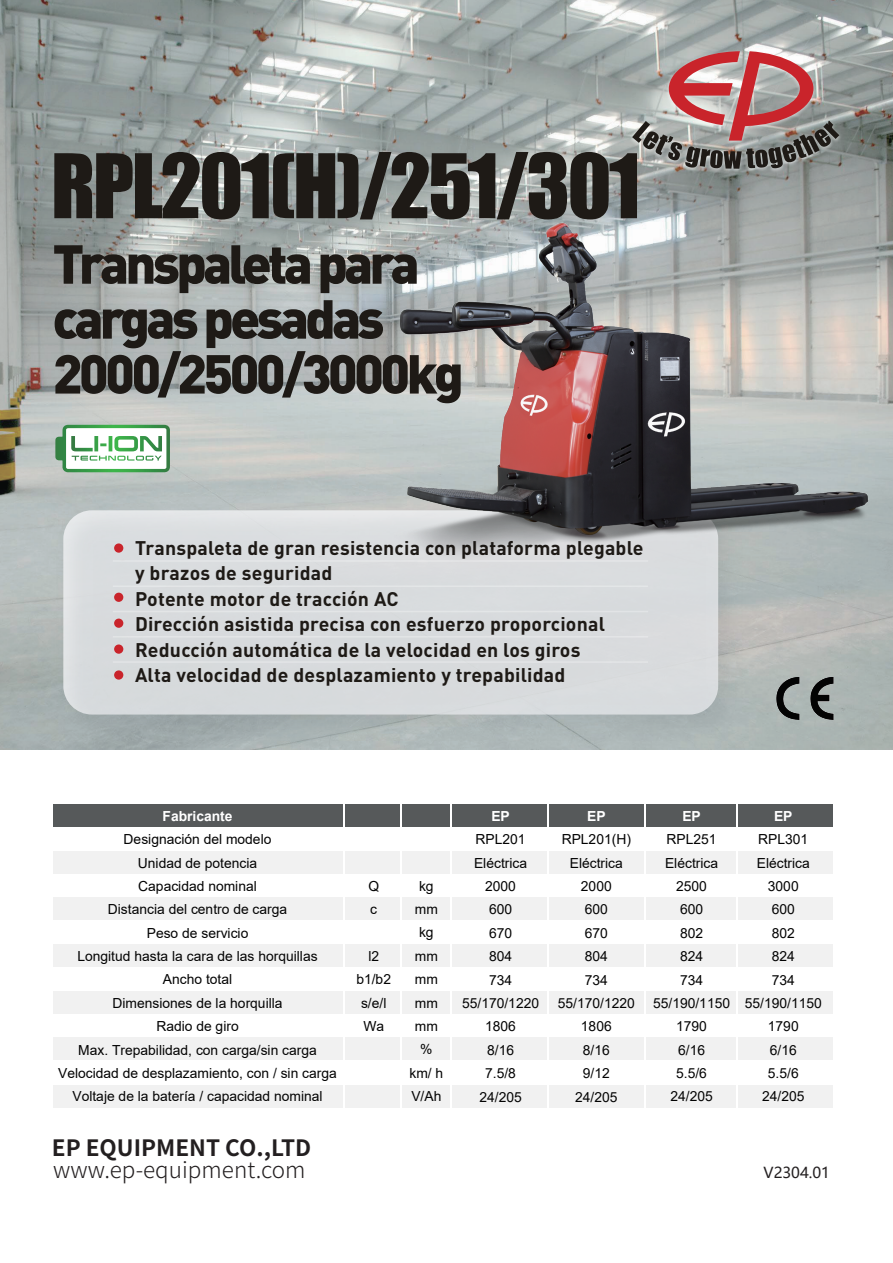
<style>
.page{position:relative;width:893px;height:1263px;background:#fff}
.page>*{position:absolute;margin:0;border:0;box-sizing:border-box;transform-origin:0 0}
.t1{font:82.2px "Impact";letter-spacing:-.03em;color:#1e1a16}
.t2{font:900 54px/54.9px "DIN";letter-spacing:-.07em;color:#1e1a16}
.t3{font:300 22.5px "Source Han Sans CN";color:#231f20}
.t4{font:700 22.5px "Source Han Sans CN";color:#231f20}
.t5{font:700 19.5px/25.5px "DIN Pro";letter-spacing:.01em;color:#1e1a16}
.t6{font:15px "Microsoft Ya Hei";color:#231f20}
.t7{font:13.8px/23.4px "Arial";color:#030303;text-align:center}
.t8{font:700 13.8px "Arial";color:#fff}
</style>
<div class="page">
<div style="left:53px;top:804px;width:89px;height:23px;background:#56595a"></div>
<div style="left:141px;top:804px;width:270px;height:23px;background:#56595a"></div>
<div style="left:410px;top:804px;width:423px;height:23px;background:#56595a"></div>
<div style="left:53px;top:851px;width:89px;height:23px;background:#f1f1f1"></div>
<div style="left:141px;top:851px;width:271px;height:23px;background:#f1f1f1"></div>
<div style="left:411px;top:851px;width:422px;height:23px;background:#f1f1f1"></div>
<div style="left:53px;top:897px;width:89px;height:23px;background:#f1f1f1"></div>
<div style="left:141px;top:897px;width:271px;height:23px;background:#f1f1f1"></div>
<div style="left:411px;top:897px;width:422px;height:23px;background:#f1f1f1"></div>
<div style="left:53px;top:944px;width:89px;height:23px;background:#f1f1f1"></div>
<div style="left:141px;top:944px;width:271px;height:23px;background:#f1f1f1"></div>
<div style="left:411px;top:944px;width:422px;height:23px;background:#f1f1f1"></div>
<div style="left:53px;top:991px;width:89px;height:22px;background:#f1f1f1"></div>
<div style="left:141px;top:991px;width:271px;height:22px;background:#f1f1f1"></div>
<div style="left:411px;top:991px;width:422px;height:22px;background:#f1f1f1"></div>
<div style="left:53px;top:1037px;width:89px;height:23px;background:#f1f1f1"></div>
<div style="left:141px;top:1037px;width:271px;height:23px;background:#f1f1f1"></div>
<div style="left:411px;top:1037px;width:422px;height:23px;background:#f1f1f1"></div>
<div style="left:53px;top:1085px;width:89px;height:23px;background:#f1f1f1"></div>
<div style="left:141px;top:1085px;width:271px;height:23px;background:#f1f1f1"></div>
<div style="left:411px;top:1085px;width:422px;height:23px;background:#f1f1f1"></div>
<img style="left:0;top:0;width:893px;height:750px">
<img style="left:781px;top:671px;width:57px;height:53px">
<svg style="left:55px;top:425px;width:115px;height:40px"></svg>
<img style="left:577px;top:0;width:316px;height:127px">
<svg style="left:632px;top:51px;width:207px;height:76px;background:#b98b8b"></svg>
<img style="left:18px;top:465px;width:763px;height:285px">
<hr style="left:113px;top:611px;width:535px;height:1px;background:#fff">
<hr style="left:113px;top:585px;width:535px;height:2px;background:#fff">
<hr style="left:113px;top:560px;width:535px;height:2px;background:#fff">
<hr style="left:113px;top:636px;width:535px;height:1px;background:#fff">
<hr style="left:113px;top:661px;width:535px;height:2px;background:#fff">
<div style="left:114px;top:543px;width:9px;height:10px;background:#c9242b;border-radius:50%"></div>
<div style="left:114px;top:593px;width:9px;height:9px;background:#c9242b;border-radius:50%"></div>
<div style="left:114px;top:619px;width:9px;height:9px;background:#c9242b;border-radius:50%"></div>
<div style="left:114px;top:644px;width:9px;height:10px;background:#c9242b;border-radius:50%"></div>
<div style="left:114px;top:670px;width:9px;height:10px;background:#c9242b;border-radius:50%"></div>
<img style="left:202px;top:127px;width:691px;height:521px">
<hr style="left:343px;top:793px;width:2px;height:334px;background:#fff">
<hr style="left:400px;top:793px;width:2px;height:334px;background:#fff">
<hr style="left:450px;top:793px;width:2px;height:334px;background:#fff">
<hr style="left:547px;top:793px;width:2px;height:334px;background:#fff">
<hr style="left:644px;top:793px;width:2px;height:334px;background:#fff">
<hr style="left:736px;top:793px;width:2px;height:334px;background:#fff">
<h1 class="t1" style="left:51px;top:122px;width:591px">RPL201(H)/251/301</h1>
<h2 class="t2" style="left:53px;top:234px;width:413px">Transpaleta para cargas pesadas<br>2000/2500/3000kg</h2>
<p class="t5" style="left:135px;top:534px;width:510px">Transpaleta de gran resistencia con plataforma plegable y brazos de seguridad<br>Potente motor de tracción AC<br>Dirección asistida precisa con esfuerzo proporcional Reducción automática de la velocidad en los giros<br>Alta velocidad de desplazamiento y trepabilidad</p>
<p class="t8" style="left:163px;top:806px;width:72px">Fabricante</p>
<p class="t7" style="left:58px;top:827px;width:280px">Designación del modelo<br>Unidad de potencia<br>Capacidad nominal<br>Distancia del centro de carga<br>Peso de servicio<br>Longitud hasta la cara de las horquillas<br>Ancho total<br>Dimensiones de la horquilla<br>Radio de giro<br>Max. Trepabilidad, con carga/sin carga<br>Velocidad de desplazamiento, con / sin carga<br>Voltaje de la batería / capacidad nominal</p>
<h3 class="t4" style="left:52px;top:1135px;width:261px">EP EQUIPMENT CO.,LTD</h3>
<h3 class="t3" style="left:53px;top:1157px;width:254px">www.ep-equipment.com</h3>
<p class="t7" style="left:368px;top:874px;width:12px;text-align:left">Q c</p>
<p class="t7" style="left:356px;top:944px;width:36px">l2 b1/b2 s/e/l<br>Wa</p>
<p class="t7" style="left:409px;top:874px;width:35px">kg mm kg mm mm mm mm % km/ h<br>V/Ah</p>
<p class="t8" style="left:491px;top:806px;width:20px">EP</p>
<p class="t7" style="left:462px;top:828px;width:79px">RPL201<br>Eléctrica<br>2000<br>600<br>670<br>804<br>734<br>55/170/1220<br>1806<br>8/16<br>7.5/8<br>24/205</p>
<p class="t8" style="left:587px;top:806px;width:20px">EP</p>
<p class="t7" style="left:558px;top:827px;width:79px">RPL201(H)<br>Eléctrica<br>2000<br>600<br>670<br>804<br>734<br>55/170/1220<br>1806<br>8/16<br>9/12<br>24/205</p>
<p class="t8" style="left:682px;top:806px;width:20px">EP</p>
<p class="t7" style="left:653px;top:827px;width:79px">RPL251<br>Eléctrica<br>2500<br>600<br>802<br>824<br>734<br>55/190/1150<br>1790<br>6/16<br>5.5/6<br>24/205</p>
<p class="t8" style="left:774px;top:806px;width:20px">EP</p>
<p class="t7" style="left:745px;top:827px;width:79px">RPL301<br>Eléctrica<br>3000<br>600<br>802<br>824<br>734<br>55/190/1150<br>1790<br>6/16<br>5.5/6<br>24/205</p>
<p class="t6" style="left:764px;top:1162px;width:68px">V2304.01</p>
</div>
